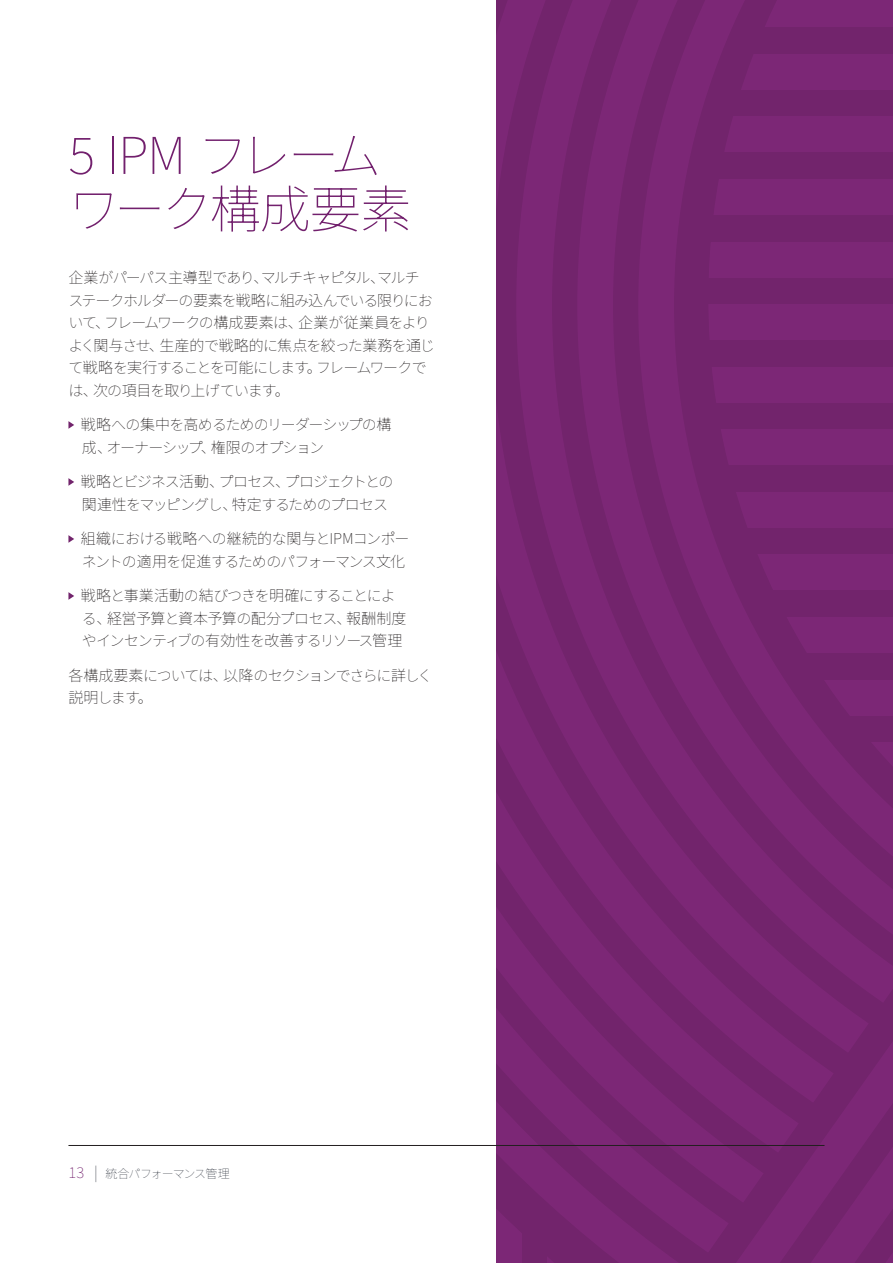
<style>
.page{position:relative;width:893px;height:1263px;background:#fff}
.page>*{position:absolute;margin:0;border:0;box-sizing:border-box;transform-origin:0 0}
.t1{font:100 51px/54px "Noto Sans JP";letter-spacing:-.06em;color:#72206d}
.t2{font:100 15px/22.5px "Noto Sans JP";letter-spacing:-.06em;color:#231f20}
.t3{font:100 12px "Noto Sans JP";letter-spacing:-.07em;color:#464b54}
.s1{font-size:15px;color:#72206d}
.s2{font-size:15px}
</style>
<div class="page">
<svg style="left:496px;top:0;width:397px;height:1263px;background:#762570"></svg>
<div style="left:547px;top:858px;width:22px;height:405px;background:#7c2776"></div>
<div style="left:496px;top:858px;width:26px;height:405px;background:#7c2776"></div>
<div style="left:708px;top:805px;width:185px;height:36px;background:#7c2776"></div>
<div style="left:708px;top:742px;width:185px;height:36px;background:#7c2776"></div>
<div style="left:708px;top:680px;width:185px;height:35px;background:#7c2776"></div>
<div style="left:708px;top:617px;width:185px;height:36px;background:#7c2776"></div>
<div style="left:708px;top:554px;width:185px;height:36px;background:#7c2776"></div>
<div style="left:708px;top:492px;width:185px;height:36px;background:#7c2776"></div>
<div style="left:708px;top:429px;width:185px;height:36px;background:#7c2776"></div>
<div style="left:708px;top:367px;width:185px;height:36px;background:#7c2776"></div>
<div style="left:708px;top:304px;width:185px;height:36px;background:#7c2776"></div>
<div style="left:708px;top:242px;width:185px;height:35px;background:#7c2776"></div>
<div style="left:708px;top:179px;width:185px;height:36px;background:#7c2776"></div>
<div style="left:708px;top:117px;width:185px;height:35px;background:#7c2776"></div>
<div style="left:708px;top:54px;width:185px;height:36px;background:#7c2776"></div>
<div style="left:708px;top:0;width:185px;height:27px;background:#7c2776"></div>
<hr style="left:68px;top:1145px;width:756px;height:1px;background:#231f20">
<svg style="left:68px;top:421px;width:6px;height:8px"></svg>
<svg style="left:68px;top:478px;width:6px;height:8px"></svg>
<svg style="left:68px;top:535px;width:6px;height:8px"></svg>
<svg style="left:68px;top:592px;width:6px;height:8px"></svg>
<p class="t1" style="left:68px;top:129px;width:344px">5 IPM フレームワーク構成要素</p>
<p class="t2" style="left:68px;top:267px;width:368px">企業がパーパス主導型であり、マルチキャピタル、マルチステークホルダーの要素を戦略に組み込んでいる限りにおいて、フレームワークの構成要素は、企業が従業員をよりよく関与させ、生産的で戦略的に焦点を絞った業務を通じて戦略を実行することを可能にします。フレームワークでは、次の項目を取り上げています。</p>
<p class="t2" style="left:81px;top:414px;width:312px">戦略への集中を高めるためのリーダーシップの構成、オーナーシップ、権限のオプション</p>
<p class="t2" style="left:81px;top:471px;width:314px">戦略とビジネス活動、プロセス、プロジェクトとの関連性をマッピングし、特定するためのプロセス</p>
<p class="t2" style="left:81px;top:528px;width:330px">組織における戦略への継続的な関与とIPMコンポーネントの適用を促進するためのパフォーマンス文化</p>
<p class="t2" style="left:81px;top:585px;width:327px">戦略と事業活動の結びつきを明確にすることによる、経営予算と資本予算の配分プロセス、報酬制度やインセンティブの有効性を改善するリソース管理</p>
<p class="t2" style="left:68px;top:664px;width:365px">各構成要素については、以降のセクションでさらに詳しく説明します。</p>
<p class="t3" style="left:68px;top:1166px;width:163px"><span class="s1">13</span> <span class="s2">|</span> 統合パフォーマンス管理</p>
</div>
